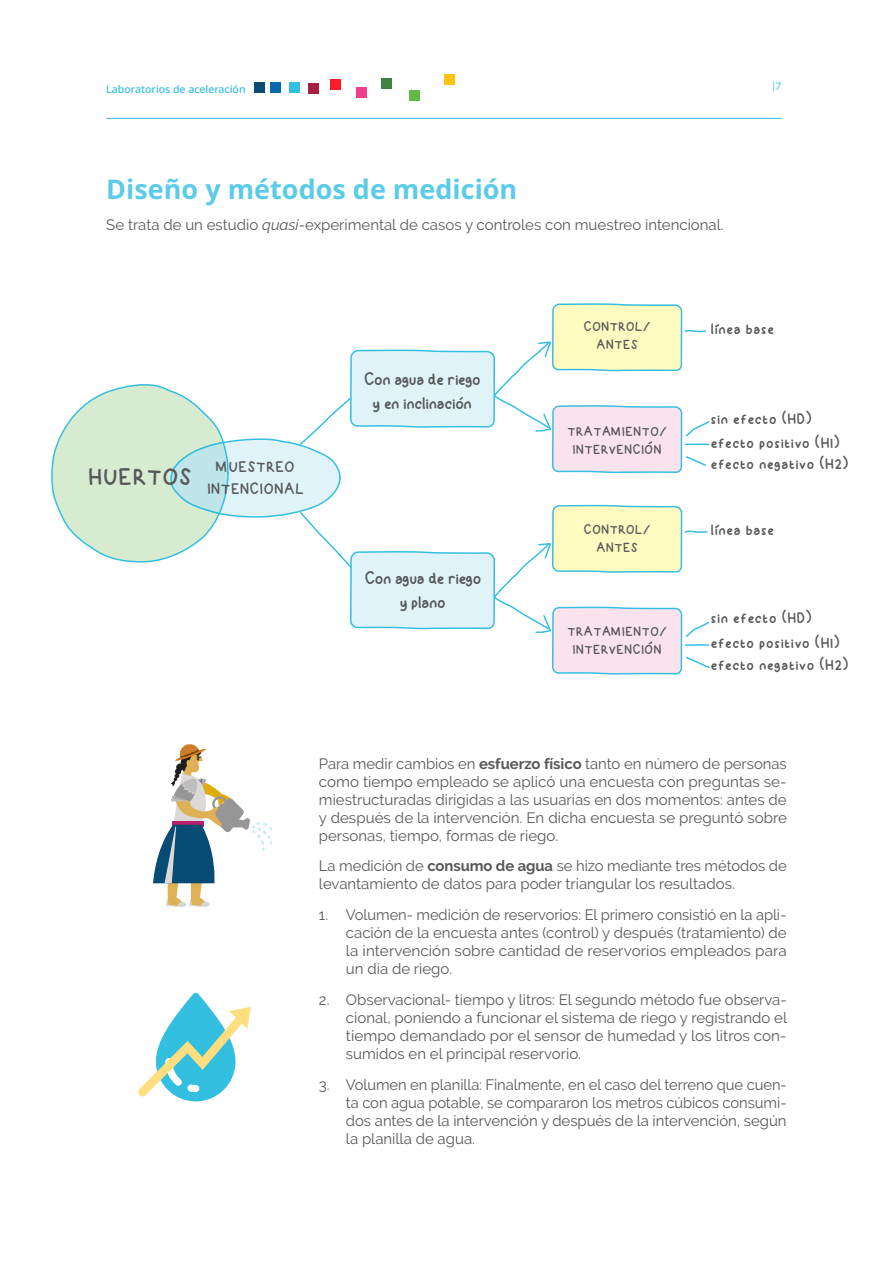
<style>
.page{position:relative;width:893px;height:1263px;background:#fff}
.page>*{position:absolute;margin:0;border:0;box-sizing:border-box;transform-origin:0 0}
.t1{font:28.05px "Kid Dos Font";color:#57585a}
.PARRAFO_FINAL{font:700 27px "Noto Sans";color:#5bcbe7}
.t2{font:19.95px/24px "Kid Dos Font";letter-spacing:-.05em;color:#57585a;text-align:center}
.t3{font:17.85px/21.5px "Kid Dos Font";color:#57585a;text-align:center}
.t4{font:17.7px/23.2px "Kid Dos Font";color:#57585a}
.t5{font:15.3px/18.5px "Kid Dos Font";color:#57585a;text-align:center}
.PARRAFO_FINAL-2{font:15px/18px "Raleway";color:#57585a;text-align:justify}
.t6{font:500 10.5px "Noto Sans";color:#33bfe0}
.t7{font:10.5px "Gotham";color:#33bfe0}
.s1{font-style:italic}
.s2{font-weight:700}
</style>
<div class="page">
<div style="left:254px;top:82px;width:11px;height:10px;background:#0a4d73"></div>
<div style="left:270px;top:82px;width:11px;height:10px;background:#0569b0"></div>
<div style="left:289px;top:82px;width:10px;height:10px;background:#33bfe0"></div>
<div style="left:308px;top:83px;width:11px;height:11px;background:#a61f40"></div>
<div style="left:330px;top:80px;width:11px;height:10px;background:#fa1c26"></div>
<div style="left:356px;top:87px;width:10px;height:11px;background:#f03d8c"></div>
<div style="left:381px;top:79px;width:11px;height:10px;background:#408245"></div>
<div style="left:409px;top:90px;width:10px;height:10px;background:#61ba45"></div>
<div style="left:444px;top:74px;width:11px;height:11px;background:#ffc20d"></div>
<hr style="left:106px;top:118px;width:675px;height:1px;background:#33bfe0">
<svg style="left:51px;top:303px;width:668px;height:372px"></svg>
<svg style="left:153px;top:744px;width:119px;height:163px"></svg>
<svg style="left:138px;top:993px;width:113px;height:108px"></svg>
<p class="t6" style="left:106px;top:83px;width:141px">Laboratorios de aceleración</p>
<p class="t7" style="left:772px;top:80px;width:11px">|7</p>
<p class="PARRAFO_FINAL" style="left:106px;top:174px;width:413px">Diseño y métodos de medición</p>
<p class="PARRAFO_FINAL-2" style="left:106px;top:215px;width:619px">Se trata de un estudio <span class="s1">quasi</span>-experimental de casos y controles con muestreo intencional.</p>
<p class="t1" style="left:88px;top:463px;width:106px">HUERTOS</p>
<p class="t3" style="left:207px;top:457px;width:99px">MUESTREO<br>INTENCIONAL</p>
<p class="t2" style="left:364px;top:367px;width:119px">Con agua de riego y en inclinacion</p>
<p class="t2" style="left:364px;top:567px;width:119px">Con agua de riego y plano</p>
<p class="t5" style="left:584px;top:318px;width:69px">CONTROL/<br>ANTES</p>
<p class="t4" style="left:710px;top:318px;width:65px">linea base</p>
<p class="t5" style="left:567px;top:422px;width:102px">TRATAMIENTO/<br>INTERVENCION</p>
<p class="t5" style="left:584px;top:521px;width:69px">CONTROL/<br>ANTES</p>
<p class="t5" style="left:567px;top:623px;width:102px">TRATAMIENTO/<br>INTERVENCION</p>
<p class="t4" style="left:710px;top:408px;width:131px">sin efecto (HD) efecto positivo (H1)</p>
<p class="t4" style="left:710px;top:453px;width:140px">efecto negativo (H2)</p>
<p class="t4" style="left:710px;top:518px;width:65px">linea base</p>
<p class="t4" style="left:710px;top:605px;width:131px;line-height:25.5px">sin efecto (HD) efecto positivo (H1)</p>
<p class="t4" style="left:710px;top:653px;width:140px">efecto negativo (H2)</p>
<p class="PARRAFO_FINAL-2" style="left:319px;top:754px;width:469px">Para medir cambios en <span class="s2">esfuerzo físico</span> tanto en número de personas como tiempo empleado se aplicó una encuesta con preguntas se&shy;miestructuradas dirigidas a las usuarias en dos momentos: antes de y después de la intervención. En dicha encuesta se preguntó sobre personas, tiempo, formas de riego.</p>
<p class="PARRAFO_FINAL-2" style="left:319px;top:857px;width:469px">La medición de <span class="s2">consumo de agua</span> se hizo mediante tres métodos de levantamiento de datos para poder triangular los resultados.</p>
<p class="PARRAFO_FINAL-2" style="left:346px;top:906px;width:442px;text-indent:-27px">1. Volumen- medición de reservorios: El primero consistió en la apli&shy;cación de la encuesta antes (control) y después (tratamiento) de la intervención sobre cantidad de reservorios empleados para un día de riego.</p>
<p class="PARRAFO_FINAL-2" style="left:346px;top:990px;width:443px;text-indent:-27px">2. Observacional- tiempo y litros: El segundo método fue observa&shy;cional, poniendo a funcionar el sistema de riego y registrando el tiempo demandado por el sensor de humedad y los litros con&shy;sumidos en el principal reservorio.</p>
<p class="PARRAFO_FINAL-2" style="left:346px;top:1075px;width:442px;text-indent:-27px">3. Volumen en planilla: Finalmente, en el caso del terreno que cuen&shy;ta con agua potable, se compararon los metros cúbicos consumi&shy;dos antes de la intervención y después de la intervención, según la planilla de agua.</p>
</div>
